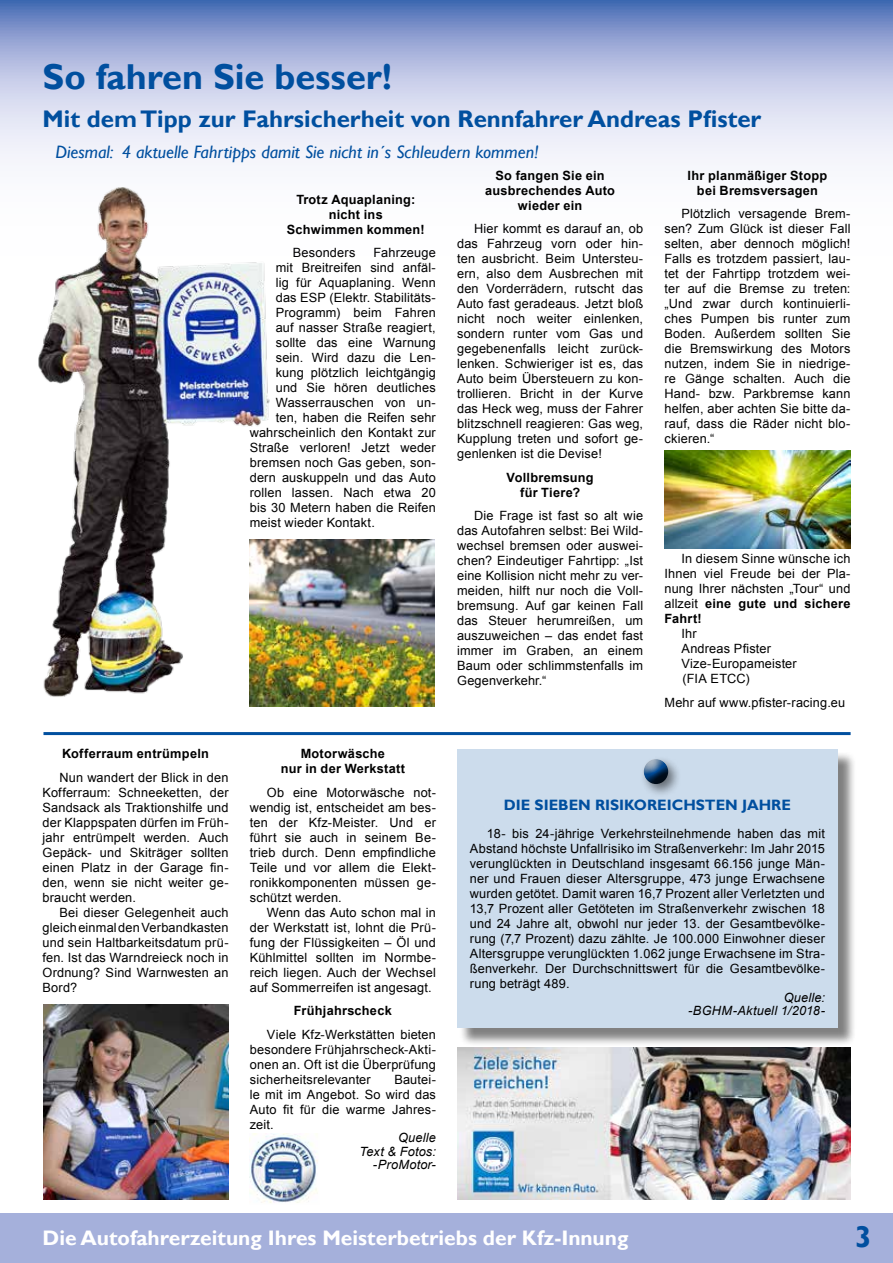
<style>
.page{position:relative;width:893px;height:1263px;background:#fff}
.page>*{position:absolute;margin:0;border:0;box-sizing:border-box;transform-origin:0 0}
.t1{font:700 36px "Gill Sans";color:#004f9f}
.t2{font:700 30px "Gill Sans";color:#004f9f}
.t3{font:700 24px "Gill Sans";color:#004f9f}
.t4{font:700 21px "Gill Sans";color:#fff}
.t5{font:italic 18px "Gill Sans";color:#004f9f}
.t6{font:700 15px "Gill Sans";color:#004f9f}
.t7{font:12.75px/15px "Arial";letter-spacing:.015em;color:#000;text-align:justify}
.t8{font:700 12.75px/15px "Arial";letter-spacing:.02em;color:#000;text-align:center}
.t9{font:italic 12.75px/13.5px "Arial";letter-spacing:.015em;color:#000;text-align:right}
.s1{font-weight:700}
</style>
<div class="page">
<div style="left:0;top:1214px;width:893px;height:49px;background:#a5b0db"></div>
<svg style="left:0;top:0;width:893px;height:160px;background:#b8c2e2"></svg>
<div style="left:459px;top:751px;width:398px;height:296px;background:#000;opacity:.5"></div>
<div style="left:457px;top:749px;width:381px;height:279px;background:#ccdcec"></div>
<div style="left:640px;top:755px;width:42px;height:43px;background:#000;opacity:.5"></div>
<div style="left:629px;top:749px;width:52px;height:37px;background:#ccdcec"></div>
<div style="left:636px;top:757px;width:44px;height:29px;background:#000;opacity:.75"></div>
<img style="left:38px;top:187px;width:232px;height:515px">
<hr style="left:43px;top:732px;width:808px;height:3px;background:#004f9f">
<img style="left:250px;top:1133px;width:68px;height:70px">
<img style="left:43px;top:1004px;width:186px;height:195px">
<img style="left:250px;top:539px;width:185px;height:167px">
<img style="left:664px;top:451px;width:187px;height:97px">
<img style="left:457px;top:1047px;width:393px;height:152px">
<h1 class="t1" style="left:43px;top:55px;width:351px">So fahren Sie besser!</h1>
<h3 class="t3" style="left:43px;top:105px;width:720px">Mit dem Tipp zur Fahrsicherheit von Rennfahrer Andreas Pfister</h3>
<h3 class="t5" style="left:55px;top:141px;width:485px">Diesmal: 4 aktuelle Fahrtipps damit Sie nicht in´s Schleudern kommen!</h3>
<p class="t8" style="left:287px;top:192px;width:139px">Trotz Aquaplaning: nicht ins<br>Schwimmen kommen!</p>
<p class="t7" style="left:293px;top:245px;width:64px">Besonders</p>
<p class="t7" style="left:374px;top:245px;width:64px">Fahrzeuge</p>
<p class="t7" style="left:276px;top:260px;width:162px">mit Breitreifen sind anfäl-</p>
<p class="t7" style="left:276px;top:275px;width:162px">lig für Aquaplaning. Wenn</p>
<p class="t7" style="left:276px;top:290px;width:162px">das ESP (Elektr. Stabilitäts-</p>
<p class="t7" style="left:276px;top:305px;width:162px">Programm) beim Fahren</p>
<p class="t7" style="left:276px;top:320px;width:162px">auf nasser Straße reagiert,</p>
<p class="t7" style="left:276px;top:335px;width:162px">sollte das eine Warnung</p>
<p class="t7" style="left:276px;top:350px;width:162px">sein. Wird dazu die Len-</p>
<p class="t7" style="left:276px;top:365px;width:162px">kung plötzlich leichtgängig</p>
<p class="t7" style="left:276px;top:380px;width:162px">und Sie hören deutliches</p>
<p class="t7" style="left:276px;top:395px;width:162px">Wasserrauschen von un-</p>
<p class="t7" style="left:276px;top:410px;width:162px">ten, haben die Reifen sehr</p>
<p class="t7" style="left:250px;top:425px;width:188px">wahrscheinlich den Kontakt zur</p>
<p class="t7" style="left:250px;top:440px;width:188px">Straße verloren! Jetzt weder</p>
<p class="t7" style="left:250px;top:455px;width:188px">bremsen noch Gas geben, son-</p>
<p class="t7" style="left:250px;top:470px;width:188px">dern auskuppeln und das Auto</p>
<p class="t7" style="left:250px;top:485px;width:188px">rollen lassen. Nach etwa 20</p>
<p class="t7" style="left:250px;top:500px;width:188px">bis 30 Metern haben die Reifen</p>
<p class="t7" style="left:250px;top:515px;width:127px">meist wieder Kontakt.</p>
<p class="t8" style="left:688px;top:168px;width:141px">Ihr planmäßiger Stopp bei Bremsversagen</p>
<p class="t7" style="left:664px;top:206px;width:188px;text-indent:17px">Plötzlich versagende Brem&shy;sen? Zum Glück ist dieser Fall selten, aber dennoch möglich!<br>Falls es trotzdem passiert, lau&shy;tet der Fahrtipp trotzdem wei&shy;ter auf die Bremse zu treten: „Und zwar durch kontinuierli&shy;ches Pumpen bis runter zum Boden. Außerdem sollten Sie die Bremswirkung des Motors nutzen, indem Sie in niedrige&shy;re Gänge schalten. Auch die Hand- bzw. Parkbremse kann helfen, aber achten Sie bitte da&shy;rauf, dass die Räder nicht blo&shy;ckieren.“</p>
<p class="t8" style="left:485px;top:168px;width:131px">So fangen Sie ein ausbrechendes Auto wieder ein</p>
<p class="t7" style="left:457px;top:222px;width:188px;text-indent:17px">Hier kommt es darauf an, ob das Fahrzeug vorn oder hin&shy;ten ausbricht. Beim Untersteu&shy;ern, also dem Ausbrechen mit den Vorderrädern, rutscht das Auto fast geradeaus. Jetzt bloß nicht noch weiter einlenken, sondern runter vom Gas und gegebenenfalls leicht zurück&shy;lenken. Schwieriger ist es, das Auto beim Übersteuern zu kon&shy;trollieren. Bricht in der Kurve das Heck weg, muss der Fahrer blitzschnell reagieren: Gas weg, Kupplung treten und sofort ge&shy;genlenken ist die Devise!</p>
<p class="t8" style="left:507px;top:470px;width:89px">Vollbremsung für Tiere?</p>
<p class="t7" style="left:457px;top:508px;width:188px;text-indent:17px">Die Frage ist fast so alt wie das Autofahren selbst: Bei Wild&shy;wechsel bremsen oder auswei&shy;chen? Eindeutiger Fahrtipp: „Ist eine Kollision nicht mehr zu ver&shy;meiden, hilft nur noch die Voll&shy;bremsung. Auf gar keinen Fall das Steuer herumreißen, um auszuweichen – das endet fast immer im Graben, an einem Baum oder schlimmstenfalls im Gegenverkehr.“</p>
<p class="t7" style="left:664px;top:551px;width:188px;text-indent:17px">In diesem Sinne wünsche ich Ihnen viel Freude bei der Pla&shy;nung Ihrer nächsten „Tour“ und allzeit <span class="s1">eine gute und sichere Fahrt!</span></p>
<p class="t7" style="left:681px;top:626px;width:117px;text-align:left">Ihr<br>Andreas Pfister<br>Vize-Europameister (FIA ETCC)</p>
<p class="t7" style="left:664px;top:695px;width:182px">Mehr auf www.pfister-racing.eu</p>
<p class="t8" style="left:62px;top:747px;width:148px">Kofferraum entrümpeln</p>
<p class="t7" style="left:43px;top:770px;width:188px;text-indent:17px">Nun wandert der Blick in den Kofferraum: Schneeketten, der Sandsack als Traktionshilfe und der Klappspaten dürfen im Früh&shy;jahr entrümpelt werden. Auch Gepäck- und Skiträger sollten einen Platz in der Garage fin&shy;den, wenn sie nicht weiter ge&shy;braucht werden.</p>
<p class="t7" style="left:43px;top:905px;width:188px;text-indent:17px">Bei dieser Gelegenheit auch gleich einmal den Verbandkasten und sein Haltbarkeitsdatum prü&shy;fen. Ist das Warndreieck noch in Ordnung? Sind Warnwesten an Bord?</p>
<p class="t8" style="left:281px;top:747px;width:126px">Motorwäsche<br>nur in der Werkstatt</p>
<p class="t7" style="left:250px;top:785px;width:188px;text-indent:17px">Ob eine Motorwäsche not&shy;wendig ist, entscheidet am bes&shy;ten der Kfz-Meister. Und er führt sie auch in seinem Be&shy;trieb durch. Denn empfindliche Teile und vor allem die Elekt&shy;ronikkomponenten müssen ge&shy;schützt werden.</p>
<p class="t7" style="left:250px;top:905px;width:188px;text-indent:17px">Wenn das Auto schon mal in der Werkstatt ist, lohnt die Prü&shy;fung der Flüssigkeiten – Öl und Kühlmittel sollten im Normbe&shy;reich liegen. Auch der Wechsel auf Sommerreifen ist angesagt.</p>
<p class="t8" style="left:294px;top:1004px;width:99px">Frühjahrscheck</p>
<p class="t7" style="left:250px;top:1027px;width:188px;text-indent:17px">Viele Kfz-Werkstätten bieten besondere Frühjahrscheck-Akti&shy;onen an. Oft ist die Überprüfung sicherheitsrelevanter</p>
<p class="t7" style="left:250px;top:1072px;width:188px;text-indent:145px">Bautei&shy;le mit im Angebot. So wird das Auto fit für die warme Jahres&shy;zeit.</p>
<p class="t9" style="left:360px;top:1131px;width:78px">Quelle<br>Text &amp; Fotos: -ProMotor-</p>
<p class="t6" style="left:504px;top:796px;width:289px">DIE SIEBEN RISIKOREICHSTEN JAHRE</p>
<p class="t7" style="left:470px;top:826px;width:357px;text-indent:17px">18- bis 24-jährige Verkehrsteilnehmende haben das mit Abstand höchste Unfallrisiko im Straßenverkehr: Im Jahr 2015 verunglückten in Deutschland insgesamt 66.156 junge Män&shy;ner und Frauen dieser Altersgruppe, 473 junge Erwachsene wurden getötet. Damit waren 16,7 Prozent aller Verletzten und 13,7 Prozent aller Getöteten im Straßenverkehr zwischen 18 und 24 Jahre alt, obwohl nur jeder 13. der Gesamtbevölke&shy;rung (7,7 Prozent) dazu zählte. Je 100.000 Einwohner dieser Altersgruppe verunglückten 1.062 junge Erwachsene im Stra&shy;ßenverkehr. Der Durchschnittswert für die Gesamtbevölke&shy;rung beträgt 489.</p>
<p class="t9" style="left:688px;top:991px;width:138px">Quelle:<br>-BGHM-Aktuell 1/2018-</p>
<h3 class="t4" style="left:43px;top:1225px;width:587px">Die Autofahrerzeitung Ihres Meisterbetriebs der Kfz-Innung</h3>
<h2 class="t2" style="left:855px;top:1218px;width:18px">3</h2>
</div>
